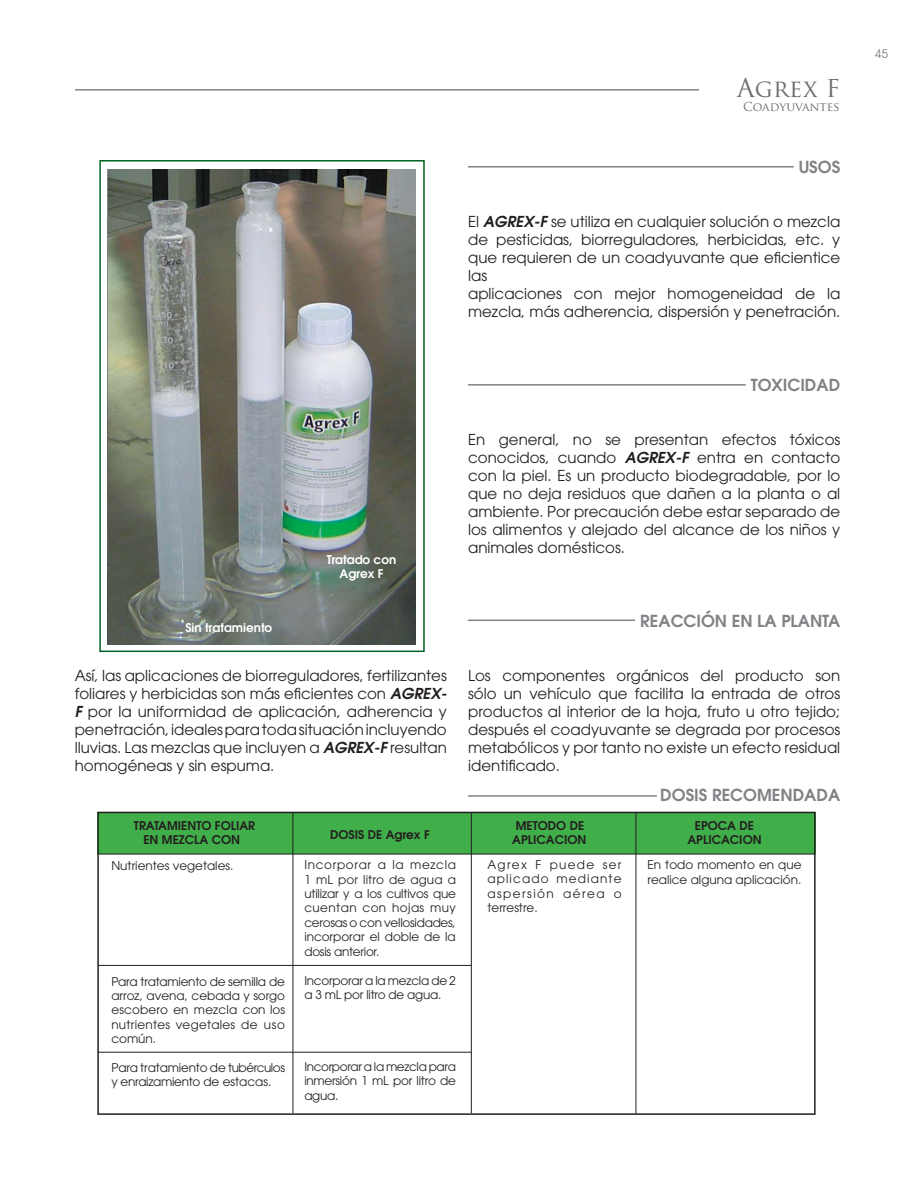
<style>
.page{position:relative;width:915px;height:1191px;background:#fff}
.page>*{position:absolute;margin:0;border:0;box-sizing:border-box;transform-origin:0 0}
.t1{font:24px "Trajan Pro";color:#6c6d70}
.t2{font:600 16.5px "Avant Garde";color:#808285}
.t3{font:15px/18px "Avant Garde";color:#231f20}
.t4{font:12px/14.4px "Avant Garde";color:#231f20;text-align:justify}
.t5{font:12px/14.4px "Avant Garde";letter-spacing:-.02em;color:#231f20}
.t6{font:600 12px "Avant Garde";color:#231f20}
.t7{font:600 12px/14.4px "Avant Garde";color:#fff;text-align:center}
.t8{font:12px "Trajan Pro";color:#6c6d70}
.t9{font:12px "Avant Garde IT Cby BT";color:#76787b}
.s1{font-size:25.5px}
.s2{font-weight:600;font-style:italic}
</style>
<div class="page">
<div style="left:99px;top:160px;width:325px;height:492px;border:2px solid #006224"></div>
<img style="left:107px;top:169px;width:309px;height:475px">
<hr style="left:468px;top:166px;width:325px;height:1px;background:#808285">
<hr style="left:468px;top:384px;width:277px;height:1px;background:#808285">
<hr style="left:468px;top:619px;width:166px;height:2px;background:#808285">
<hr style="left:75px;top:89px;width:766px;height:2px;background:#808285">
<div style="left:698px;top:87px;width:148px;height:15px;background:#fff"></div>
<div style="left:98px;top:812px;width:717px;height:41px;background:#40ae49"></div>
<div style="left:97px;top:811px;width:718px;height:303px;border:2px solid #231f20"></div>
<hr style="left:98px;top:853px;width:716px;height:1px;background:#231f20">
<hr style="left:98px;top:965px;width:373px;height:1px;background:#231f20">
<hr style="left:98px;top:1051px;width:373px;height:1px;background:#231f20">
<hr style="left:292px;top:812px;width:1px;height:301px;background:#231f20">
<hr style="left:471px;top:812px;width:1px;height:301px;background:#231f20">
<hr style="left:635px;top:813px;width:1px;height:301px;background:#231f20">
<hr style="left:468px;top:795px;width:188px;height:1px;background:#808285">
<h1 class="t1" style="left:736px;top:73px;width:104px"><span class="s1">A</span>grex F</h1>
<p class="t8" style="left:743px;top:99px;width:98px">Coadyuvantes</p>
<p class="t2" style="left:798px;top:156px;width:43px">USOS</p>
<p class="t3" style="left:468px;top:213px;width:373px">El <span class="s2">AGREX-F</span> se utiliza en cualquier solución o mezcla de pesticidas, biorreguladores, herbicidas, etc. y que requieren de un coadyuvante que eficientice las<br>aplicaciones con mejor homogeneidad de la mezcla, más adherencia, dispersión y penetración.</p>
<p class="t7" style="left:185px;top:620px;width:88px">Sin tratamiento</p>
<p class="t7" style="left:327px;top:552px;width:71px">Tratado con<br>Agrex F</p>
<p class="t3" style="left:75px;top:667px;width:373px">Así, las aplicaciones de biorreguladores, fertilizantes foliares y herbicidas son más eficientes con <span class="s2">AGREX-F</span> por la uniformidad de aplicación, adherencia y penetración, ideales para toda situación incluyendo lluvias. Las mezclas que incluyen a <span class="s2">AGREX-F</span> resultan homogéneas y sin espuma.</p>
<p class="t2" style="left:750px;top:374px;width:91px">TOXICIDAD</p>
<p class="t3" style="left:468px;top:431px;width:373px;text-align:justify">En general, no se presentan efectos tóxicos conocidos, cuando <span class="s2">AGREX-F</span> entra en contacto con la piel. Es un producto biodegradable, por lo que no deja residuos que dañen a la planta o al ambiente. Por precaución debe estar separado de los alimentos y alejado del alcance de los niños y animales domésticos.</p>
<p class="t2" style="left:640px;top:610px;width:201px">REACCIÓN EN LA PLANTA</p>
<p class="t3" style="left:468px;top:666px;width:373px;text-align:justify">Los componentes orgánicos del producto son sólo un vehículo que facilita la entrada de otros productos al interior de la hoja, fruto u otro tejido; después el coadyuvante se degrada por procesos metabólicos y por tanto no existe un efecto residual identificado.</p>
<p class="t2" style="left:660px;top:784px;width:181px">DOSIS RECOMENDADA</p>
<p class="t6" style="left:134px;top:817px;width:123px">TRATAMIENTO FOLIAR</p>
<p class="t6" style="left:515px;top:817px;width:70px">METODO DE</p>
<p class="t6" style="left:694px;top:817px;width:61px">EPOCA DE</p>
<p class="t6" style="left:330px;top:826px;width:101px">DOSIS DE Agrex F</p>
<p class="t6" style="left:143px;top:832px;width:98px">EN MEZCLA CON</p>
<p class="t6" style="left:512px;top:832px;width:76px">APLICACION</p>
<p class="t6" style="left:687px;top:832px;width:76px">APLICACION</p>
<p class="t4" style="left:111px;top:858px;width:123px">Nutrientes vegetales.</p>
<p class="t4" style="left:487px;top:857px;width:136px">Agrex F puede ser aplicado mediante aspersión aérea o terrestre.</p>
<p class="t4" style="left:647px;top:857px;width:155px">En todo momento en que realice alguna aplicación.</p>
<p class="t4" style="left:304px;top:857px;width:153px">Incorporar a la mezcla 1 mL por litro de agua a utilizar y a los cultivos que cuentan con hojas muy cerosas o con vellosidades, incorporar el doble de la dosis anterior.</p>
<p class="t5" style="left:304px;top:973px;width:153px">Incorporar a la mezcla de 2 a 3 mL por litro de agua.</p>
<p class="t4" style="left:111px;top:974px;width:175px">Para tratamiento de semilla de arroz, avena, cebada y sorgo escobero en mezcla con los nutrientes vegetales de uso común.</p>
<p class="t5" style="left:111px;top:1060px;width:175px">Para tratamiento de tubérculos y enraizamiento de estacas.</p>
<p class="t4" style="left:304px;top:1059px;width:153px">Incorporar a la mezcla para inmersión 1 mL por litro de agua.</p>
<p class="t9" style="left:874px;top:46px;width:15px">45</p>
</div>
